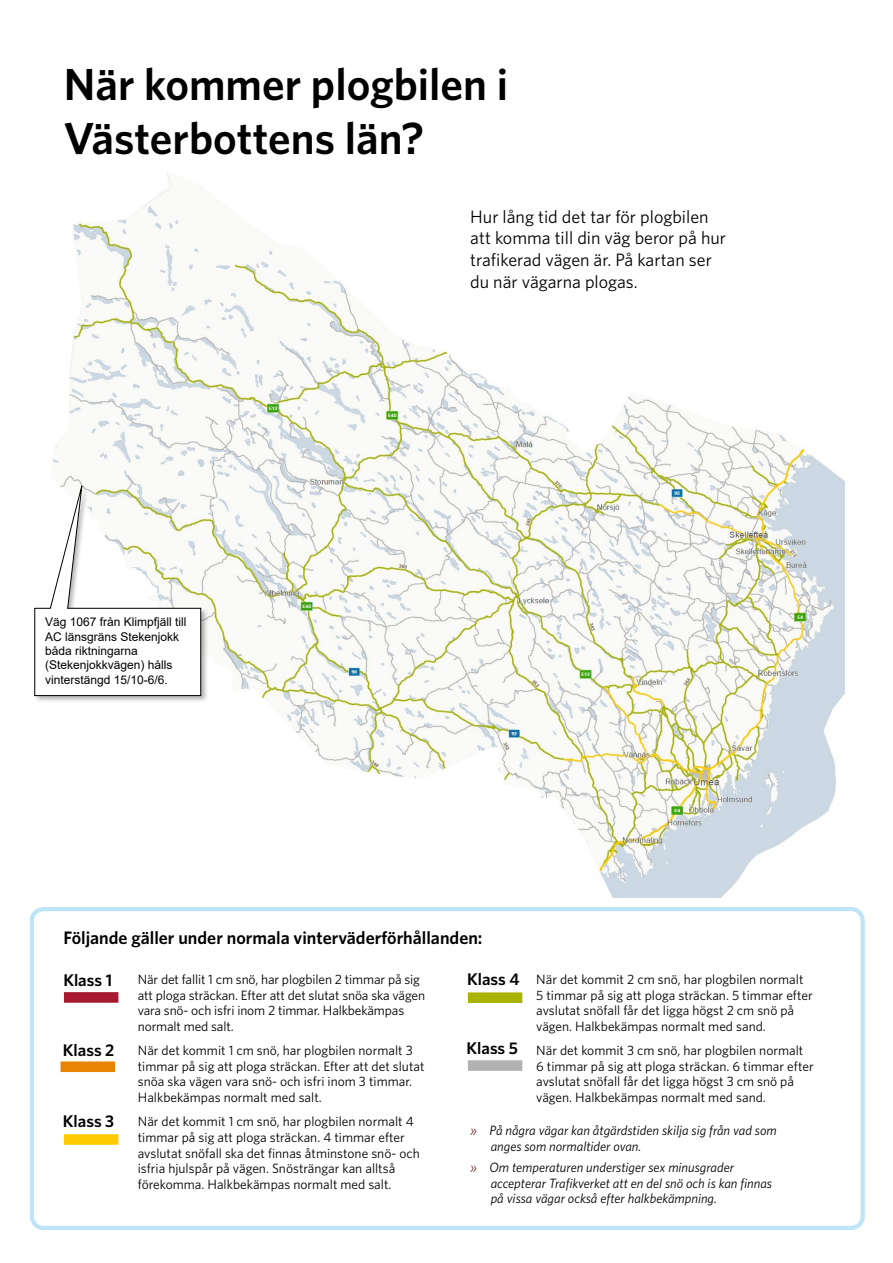
<style>
.page{position:relative;width:893px;height:1263px;background:#fff}
.page>*{position:absolute;margin:0;border:0;box-sizing:border-box;transform-origin:0 0}
.t1{font:600 45px/54px "Whitney";color:#000}
.t2{font:18px/21.6px "Whitney";color:#000}
.t3{font:600 18px "Whitney";color:#000}
.t4{font:600 16.95px "Whitney";color:#000}
.t5{font:13.5px/15.6px "Whitney";color:#000}
.t6{font:italic 13.5px/15.5px "Whitney";color:#000}
.t7{font:12px/14.4px "Arial";color:#000}
.s1{color:#6c2926}
</style>
<div class="page">
<img style="left:53px;top:172px;width:791px;height:725px">
<div style="left:30px;top:907px;width:835px;height:323px;border:4px solid #bde4f7;border-radius:12px"></div>
<div style="left:64px;top:992px;width:54px;height:11px;background:#a71930"></div>
<div style="left:61px;top:1061px;width:54px;height:11px;background:#e98300"></div>
<div style="left:64px;top:1134px;width:54px;height:11px;background:#fecb00"></div>
<div style="left:468px;top:992px;width:54px;height:11px;background:#a8b400"></div>
<div style="left:468px;top:1060px;width:54px;height:11px;background:#b2b2b2"></div>
<div style="left:33px;top:485px;width:175px;height:218px;background:#000;opacity:.3"></div>
<svg style="left:34px;top:480px;width:167px;height:216px"></svg>
<h1 class="t1" style="left:64px;top:56px;width:446px">När kommer plogbilen i<br>Västerbottens län?</h1>
<p class="t7" style="left:45px;top:615px;width:143px">Väg 1067 från Klimpfjäll till<br>AC länsgräns Stekenjokk båda riktningarna (Stekenjokkvägen) hålls vinterstängd 15/10-6/6.</p>
<h2 class="t2" style="left:470px;top:205px;width:257px">Hur lång tid det tar för plogbilen att komma till din väg beror på hur trafikerad vägen är. På kartan ser du när vägarna plogas.</h2>
<h2 class="t3" style="left:64px;top:926px;width:420px">Följande gäller under normala vinterväderförhållanden:</h2>
<p class="t4" style="left:63px;top:968px;width:50px">Klass 1</p>
<p class="t4" style="left:467px;top:968px;width:54px">Klass 4</p>
<p class="t5" style="left:138px;top:971px;width:289px">När det fallit 1 cm snö, har plogbilen 2 timmar på sig att ploga sträckan. Efter att det slutat snöa ska vägen vara snö- och isfri inom 2 timmar. Halkbekämpas normalt med salt.</p>
<p class="t5" style="left:138px;top:1042px;width:288px">När det kommit 1 cm snö, har plogbilen normalt 3 timmar på sig att ploga sträckan. Efter att det slutat snöa ska vägen vara snö- och isfri inom 3 timmar.<br>Halkbekämpas normalt med salt.</p>
<p class="t5" style="left:138px;top:1114px;width:283px">När det kommit 1 cm snö, har plogbilen normalt 4 timmar på sig att ploga sträckan. 4 timmar efter avslutat snöfall ska det finnas åtminstone snö- och isfria hjulspår på vägen. Snösträngar kan alltså förekomma. Halkbekämpas normalt med salt.</p>
<p class="t5" style="left:536px;top:971px;width:278px">När det kommit 2 cm snö, har plogbilen normalt 5 timmar på sig att ploga sträckan. 5 timmar efter avslutat snöfall får det ligga högst 2 cm snö på vägen. Halkbekämpas normalt med sand.</p>
<p class="t5" style="left:536px;top:1043px;width:279px">När det kommit 3 cm snö, har plogbilen normalt 6 timmar på sig att ploga sträckan. 6 timmar efter avslutat snöfall får det ligga högst 3 cm snö på vägen. Halkbekämpas normalt med sand.</p>
<p class="t6" style="left:491px;top:1122px;width:288px;text-indent:-20px"><span class="s1">»</span> På några vägar kan åtgärdstiden skilja sig från vad som anges som normaltider ovan.</p>
<p class="t6" style="left:491px;top:1159px;width:283px;text-indent:-20px"><span class="s1">»</span> Om temperaturen understiger sex minusgrader accepterar Trafikverket att en del snö och is kan finnas på vissa vägar också efter halkbekämpning.</p>
<p class="t4" style="left:467px;top:1037px;width:53px">Klass 5</p>
<p class="t4" style="left:63px;top:1038px;width:53px">Klass 2</p>
<p class="t4" style="left:63px;top:1110px;width:53px">Klass 3</p>
</div>
